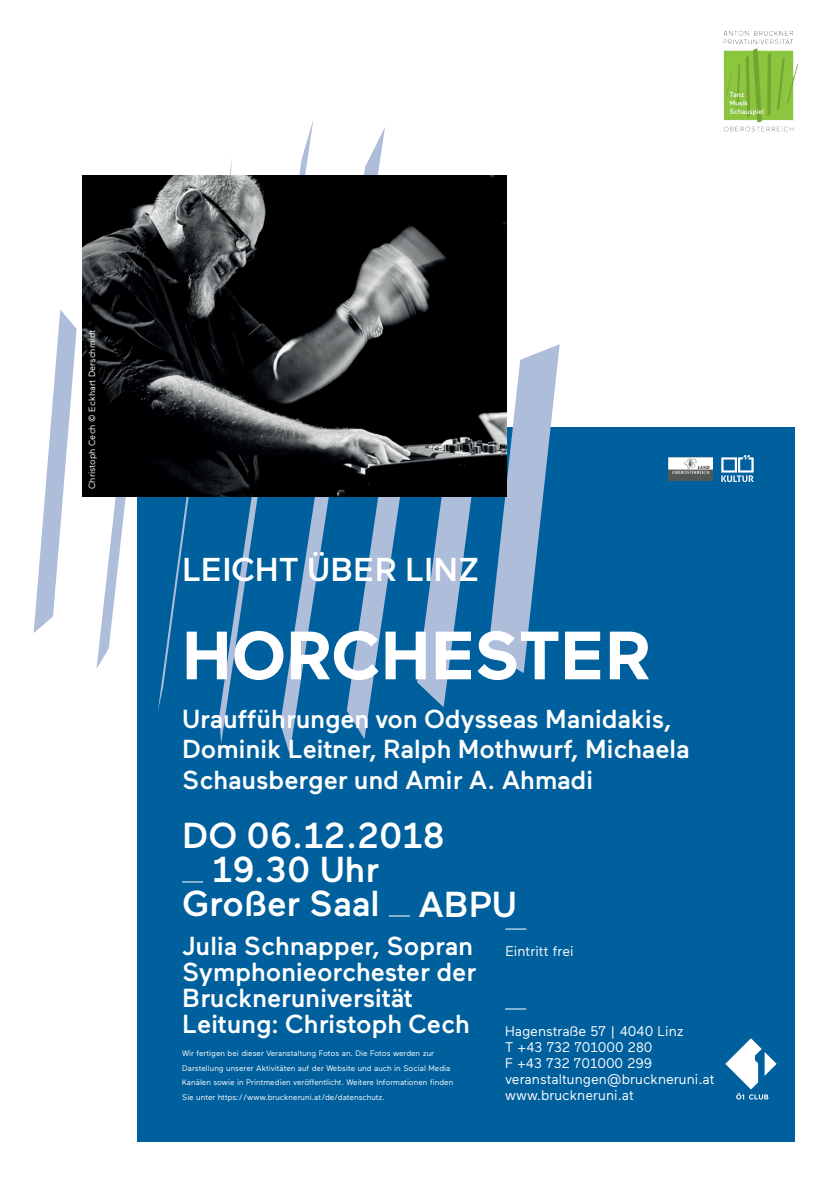
<style>
.page{position:relative;width:840px;height:1191px;background:#fff}
.page>*{position:absolute;margin:0;border:0;box-sizing:border-box;transform-origin:0 0}
.t1{font:700 68px "Maax";color:#fff}
.t2{font:500 36px "Maax";color:#fff}
.t3{font:500 33px "Maax";color:#fff}
.t4{font:500 26px/26px "Maax";color:#fff}
.t5{font:14px/16px "Maax";letter-spacing:-.005em;color:#fff}
.t6{font:9px "Maax";color:#fff}
.t7{font:8px/14.4px "Maax";color:#fff}
</style>
<div class="page">
<div style="left:136px;top:427px;width:658px;height:714px;background:#00609d"></div>
<svg style="left:725px;top:1038px;width:51px;height:61px"></svg>
<svg style="left:446px;top:260px;width:113px;height:429px"></svg>
<svg style="left:385px;top:497px;width:61px;height:210px"></svg>
<svg style="left:286px;top:127px;width:99px;height:627px"></svg>
<svg style="left:219px;top:121px;width:94px;height:623px"></svg>
<svg style="left:158px;top:157px;width:74px;height:555px"></svg>
<svg style="left:96px;top:497px;width:41px;height:172px"></svg>
<svg style="left:34px;top:309px;width:43px;height:324px"></svg>
<img style="left:82px;top:175px;width:423px;height:322px">
<svg style="left:721px;top:455px;width:32px;height:27px"></svg>
<img style="left:668px;top:457px;width:44px;height:24px">
<svg style="left:505px;top:1008px;width:21px;height:1px"></svg>
<svg style="left:505px;top:928px;width:21px;height:1px"></svg>
<svg style="left:182px;top:881px;width:21px;height:1px"></svg>
<svg style="left:388px;top:915px;width:21px;height:1px"></svg>
<img style="left:723px;top:30px;width:76px;height:102px">
<p class="t6" style="left:87px;top:489px;width:160px;rotate:-90deg">Christoph Cech © Eckhart Derschmidt</p>
<h3 class="t3" style="left:182px;top:552px;width:299px">LEICHT ÜBER LINZ</h3>
<h1 class="t1" style="left:182px;top:619px;width:470px">HORCHESTER</h1>
<h3 class="t4" style="left:182px;top:704px;width:508px;line-height:30px">Uraufführungen von Odysseas Manidakis,<br>Dominik Leitner, Ralph Mothwurf, Michaela<br>Schausberger und Amir A. Ahmadi</h3>
<h2 class="t2" style="left:182px;top:816px;width:264px">DO 06.12.2018</h2>
<h2 class="t2" style="left:212px;top:850px;width:168px">19.30 Uhr</h2>
<h2 class="t2" style="left:182px;top:884px;width:336px">Großer Saal ABPU</h2>
<h3 class="t4" style="left:182px;top:933px;width:295px">Julia Schnapper, Sopran<br>Symphonieorchester der<br>Bruckneruniversität<br>Leitung: Christoph Cech</h3>
<h3 class="t5" style="left:505px;top:943px;width:70px">Eintritt frei</h3>
<h3 class="t5" style="left:505px;top:1022px;width:211px">Hagenstraße 57 | 4040 Linz<br>T +43 732 701000 280<br>F +43 732 701000 299 veranstaltungen@bruckneruni.at www.bruckneruni.at</h3>
<p class="t7" style="left:182px;top:1046px;width:272px">Wir fertigen bei dieser Veranstaltung Fotos an. Die Fotos werden zur Darstellung unserer Aktivitäten auf der Website und auch in Social Media Kanälen sowie in Printmedien veröffentlicht. Weitere Informationen finden Sie unter https://www.bruckneruni.at/de/datenschutz.</p>
</div>
